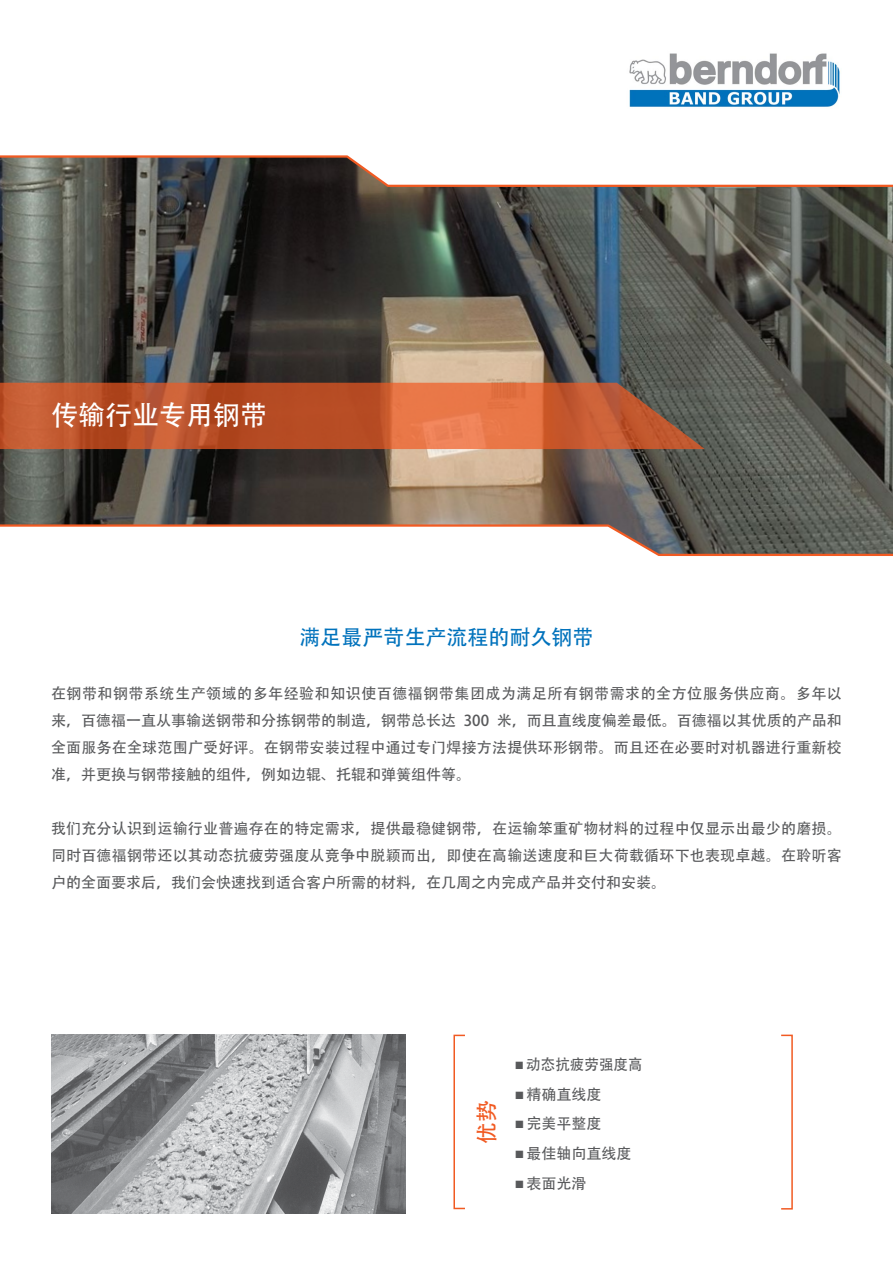
<style>
.page{position:relative;width:893px;height:1263px;background:#fff}
.page>*{position:absolute;margin:0;border:0;box-sizing:border-box;transform-origin:0 0}
.t1{font:27px "Adobe Heiti Std";color:#fff}
.t2{font:21.75px "Adobe Heiti Std";color:#f15a22}
.t3{font:21px "Adobe Heiti Std";color:#0072bc}
.t4{font:15px/27px "Adobe Heiti Std";color:#58595b;text-align:justify}
</style>
<div class="page">
<svg style="left:0;top:155px;width:893px;height:401px;background:#69665f"></svg>
<img style="left:629px;top:53px;width:211px;height:54px">
<svg style="left:0;top:383px;width:705px;height:66px;background:#bf5b33"></svg>
<div style="left:453px;top:1035px;width:13px;height:174px;border:2px solid #f15a22"></div>
<div style="left:780px;top:1034px;width:13px;height:175px;border:2px solid #f15a22"></div>
<img style="left:51px;top:1034px;width:354px;height:179px">
<h1 class="t1" style="left:51px;top:399px;width:217px">传输行业专用钢带</h1>
<h3 class="t3" style="left:299px;top:625px;width:296px">满足最严苛生产流程的耐久钢带</h3>
<p class="t4" style="left:51px;top:681px;width:792px">在钢带和钢带系统生产领域的多年经验和知识使百德福钢带集团成为满足所有钢带需求的全方位服务供应商。多年以来，百德福一直从事输送钢带和分拣钢带的制造，钢带总长达 300 米，而且直线度偏差最低。百德福以其优质的产品和全面服务在全球范围广受好评。在钢带安装过程中通过专门焊接方法提供环形钢带。而且还在必要时对机器进行重新校准，并更换与钢带接触的组件，例如边辊、托辊和弹簧组件等。</p>
<p class="t4" style="left:51px;top:816px;width:792px">我们充分认识到运输行业普遍存在的特定需求，提供最稳健钢带，在运输笨重矿物材料的过程中仅显示出最少的磨损。同时百德福钢带还以其动态抗疲劳强度从竞争中脱颖而出，即使在高输送速度和巨大荷载循环下也表现卓越。在聆听客户的全面要求后，我们会快速找到适合客户所需的材料，在几周之内完成产品并交付和安装。</p>
<h2 class="t2" style="left:474px;top:1144px;width:45px;rotate:-90deg">优势</h2>
<p class="t4" style="left:515px;top:1051px;width:129px">■ 动态抗疲劳强度高</p>
<p class="t4" style="left:515px;top:1081px;width:88px">■ 精确直线度</p>
<p class="t4" style="left:515px;top:1111px;width:88px">■ 完美平整度</p>
<p class="t4" style="left:515px;top:1140px;width:118px">■ 最佳轴向直线度</p>
<p class="t4" style="left:515px;top:1170px;width:73px">■ 表面光滑</p>
</div>
